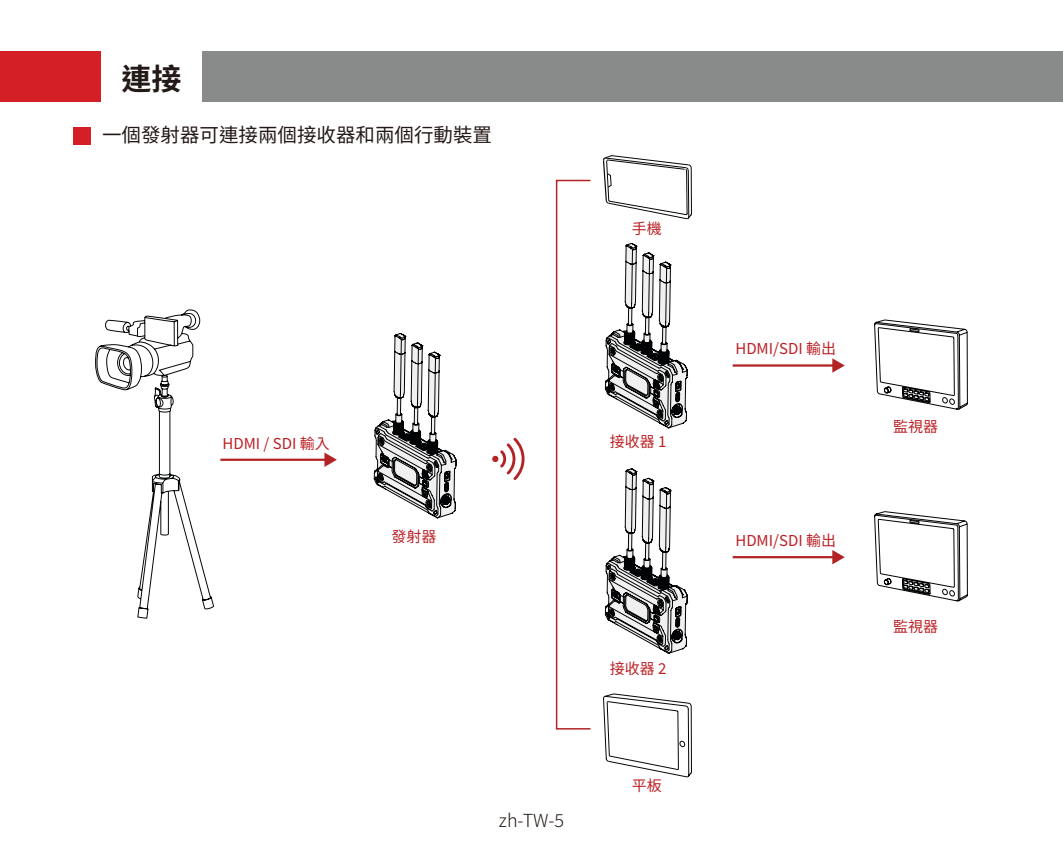
<style>
.page{position:relative;width:1063px;height:851px;background:#fff}
.page>*{position:absolute;margin:0;border:0;box-sizing:border-box;transform-origin:0 0}
.标题{font:700 30px "Noto Sans TC";color:#231916}
.正文_6_5pt{font:19.5px "Noto Sans TC";color:#231916}
.t1{font:300 18px "Noto Sans TC";color:#231916}
.正文_6_5pt-2{font:15px "Noto Sans TC";color:#bd2026}
</style>
<div class="page">
<div style="left:0;top:51px;width:102px;height:51px;background:#d41f26"></div>
<div style="left:103px;top:51px;width:960px;height:51px;background:#898a8a"></div>
<svg style="left:492px;top:437px;width:33px;height:43px"></svg>
<svg style="left:95px;top:309px;width:119px;height:309px"></svg>
<hr style="left:220px;top:458px;width:107px;height:3px;background:#b32325">
<svg style="left:324px;top:452px;width:13px;height:15px"></svg>
<svg style="left:374px;top:333px;width:83px;height:185px"></svg>
<svg style="left:874px;top:319px;width:94px;height:91px"></svg>
<div style="left:556px;top:180px;width:35px;height:549px;border:2px solid #b32325"></div>
<svg style="left:603px;top:693px;width:89px;height:84px"></svg>
<svg style="left:603px;top:155px;width:89px;height:64px"></svg>
<hr style="left:733px;top:364px;width:101px;height:2px;background:#b32325">
<svg style="left:832px;top:358px;width:13px;height:14px"></svg>
<svg style="left:874px;top:511px;width:94px;height:90px"></svg>
<hr style="left:733px;top:556px;width:101px;height:2px;background:#b32325">
<svg style="left:832px;top:550px;width:13px;height:14px"></svg>
<svg style="left:605px;top:243px;width:83px;height:185px"></svg>
<svg style="left:605px;top:468px;width:83px;height:185px"></svg>
<div style="left:101px;top:42px;width:101px;height:70px;background:#fff"></div>
<div style="left:74px;top:128px;width:17px;height:17px;background:#d41f26"></div>
<p class="标题" style="left:121px;top:62px;width:61px">連接</p>
<p class="正文_6_5pt" style="left:102px;top:124px;width:391px">一個發射器可連接兩個接收器和兩個行動裝置</p>
<p class="正文_6_5pt-2" style="left:632px;top:220px;width:31px">手機</p>
<p class="正文_6_5pt-2" style="left:222px;top:435px;width:109px">HDMI / SDI 輸入</p>
<p class="正文_6_5pt-2" style="left:392px;top:527px;width:46px">發射器</p>
<p class="正文_6_5pt-2" style="left:610px;top:433px;width:58px">接收器 1</p>
<p class="t1" style="left:499px;top:810px;width:67px">zh-TW-5</p>
<p class="正文_6_5pt-2" style="left:610px;top:659px;width:58px">接收器 2</p>
<p class="正文_6_5pt-2" style="left:632px;top:777px;width:31px">平板</p>
<p class="正文_6_5pt-2" style="left:735px;top:339px;width:102px">HDMI/SDI 輸出</p>
<p class="正文_6_5pt-2" style="left:735px;top:532px;width:102px">HDMI/SDI 輸出</p>
<p class="正文_6_5pt-2" style="left:893px;top:418px;width:46px">監視器</p>
<p class="正文_6_5pt-2" style="left:893px;top:618px;width:46px">監視器</p>
</div>
